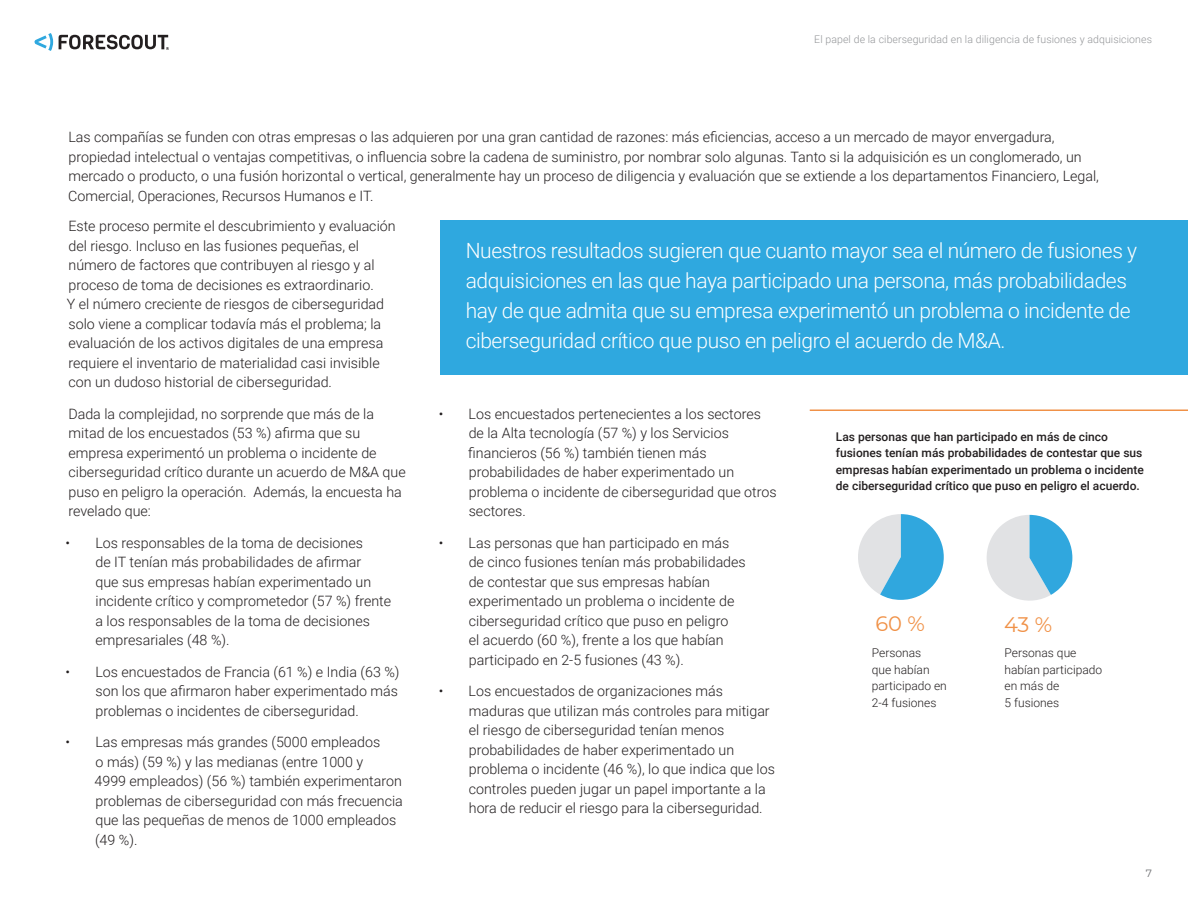
<style>
.page{position:relative;width:1188px;height:918px;background:#fff}
.page>*{position:absolute;margin:0;border:0;box-sizing:border-box;transform-origin:0 0}
.body{font:300 21px/30px "Roboto";letter-spacing:-.02em;color:#fff}
.body-2{font:21px "Montserrat";color:#f09147}
.body-3{font:300 14.25px/19.5px "Roboto";color:#231f20}
.body_bullets_no_icon{font:500 12px/16.5px "Roboto";color:#231f20}
.body_bullets_no_icon-2{font:300 12px/16.5px "Roboto";color:#231f20}
.t1{font:300 10.5px "Roboto";letter-spacing:.01em;color:#939598}
.t2{font:10.5px "Montserrat";color:#6c6d70}
</style>
<div class="page">
<svg style="left:34px;top:33px;width:19px;height:18px"></svg>
<svg style="left:59px;top:35px;width:110px;height:15px"></svg>
<div style="left:440px;top:220px;width:748px;height:155px;background:#2fa8df"></div>
<svg style="left:858px;top:514px;width:86px;height:86px"></svg>
<svg style="left:986px;top:515px;width:86px;height:86px"></svg>
<hr style="left:810px;top:410px;width:378px;height:1px;background:#f09147">
<p class="t1" style="left:814px;top:32px;width:339px">El papel de la ciberseguridad en la diligencia de fusiones y adquisiciones</p>
<p class="body-3" style="left:68px;top:127px;width:1032px">Las compañías se funden con otras empresas o las adquieren por una gran cantidad de razones: más eficiencias, acceso a un mercado de mayor envergadura, propiedad intelectual o ventajas competitivas, o influencia sobre la cadena de suministro, por nombrar solo algunas. Tanto si la adquisición es un conglomerado, un mercado o producto, o una fusión horizontal o vertical, generalmente hay un proceso de diligencia y evaluación que se extiende a los departamentos Financiero, Legal, Comercial, Operaciones, Recursos Humanos e IT.</p>
<p class="body-3" style="left:67px;top:216px;width:330px">Este proceso permite el descubrimiento y evaluación del riesgo. Incluso en las fusiones pequeñas, el número de factores que contribuyen al riesgo y al proceso de toma de decisiones es extraordinario.<br>Y el número creciente de riesgos de ciberseguridad solo viene a complicar todavía más el problema; la evaluación de los activos digitales de una empresa requiere el inventario de materialidad casi invisible con un dudoso historial de ciberseguridad.</p>
<p class="body-3" style="left:68px;top:403px;width:339px">Dada la complejidad, no sorprende que más de la mitad de los encuestados (53 %) afirma que su empresa experimentó un problema o incidente de ciberseguridad crítico durante un acuerdo de M&amp;A que puso en peligro la operación. Además, la encuesta ha revelado que:</p>
<p class="body-3" style="left:95px;top:532px;width:297px;text-indent:-30px">• Los responsables de la toma de decisiones<br>de IT tenían más probabilidades de afirmar<br>que sus empresas habían experimentado un incidente crítico y comprometedor (57 %) frente a los responsables de la toma de decisiones empresariales (48 %).</p>
<p class="body-3" style="left:96px;top:661px;width:306px;text-align:justify;text-indent:-30px">• Los encuestados de Francia (61 %) e India (63 %) son los que afirmaron haber experimentado más problemas o incidentes de ciberseguridad.</p>
<p class="body-3" style="left:95px;top:732px;width:310px;text-indent:-29px">• Las empresas más grandes (5000 empleados<br>o más) (59 %) y las medianas (entre 1000 y<br>4999 empleados) (56 %) también experimentaron problemas de ciberseguridad con más frecuencia que las pequeñas de menos de 1000 empleados (49 %).</p>
<p class="body" style="left:466px;top:235px;width:673px">Nuestros resultados sugieren que cuanto mayor sea el número de fusiones y adquisiciones en las que haya participado una persona, más probabilidades hay de que admita que su empresa experimentó un problema o incidente de ciberseguridad crítico que puso en peligro el acuerdo de M&amp;A.</p>
<p class="body-3" style="left:468px;top:403px;width:310px;text-indent:-30px">• Los encuestados pertenecientes a los sectores de la Alta tecnología (57 %) y los Servicios financieros (56 %) también tienen más probabilidades de haber experimentado un problema o incidente de ciberseguridad que otros sectores.</p>
<p class="body-3" style="left:469px;top:532px;width:279px;text-indent:-30px">• Las personas que han participado en más de cinco fusiones tenían más probabilidades de contestar que sus empresas habían experimentado un problema o incidente de ciberseguridad crítico que puso en peligro<br>el acuerdo (60 %), frente a los que habían participado en 2-5 fusiones (43 %).</p>
<p class="body-3" style="left:469px;top:681px;width:308px;text-indent:-30px">• Los encuestados de organizaciones más maduras que utilizan más controles para mitigar el riesgo de ciberseguridad tenían menos probabilidades de haber experimentado un problema o incidente (46 %), lo que indica que los controles pueden jugar un papel importante a la hora de reducir el riesgo para la ciberseguridad.</p>
<p class="body_bullets_no_icon" style="left:836px;top:428px;width:310px">Las personas que han participado en más de cinco fusiones tenían más probabilidades de contestar que sus empresas habían experimentado un problema o incidente de ciberseguridad crítico que puso en peligro el acuerdo.</p>
<p class="body-2" style="left:875px;top:609px;width:51px">60 %</p>
<p class="body-2" style="left:1004px;top:610px;width:50px">43 %</p>
<p class="body_bullets_no_icon-2" style="left:1005px;top:644px;width:99px">Personas que habían participado en más de<br>5 fusiones</p>
<p class="body_bullets_no_icon-2" style="left:872px;top:644px;width:76px">Personas<br>que habían participado en<br>2-4 fusiones</p>
<p class="t2" style="left:1146px;top:867px;width:8px">7</p>
</div>
